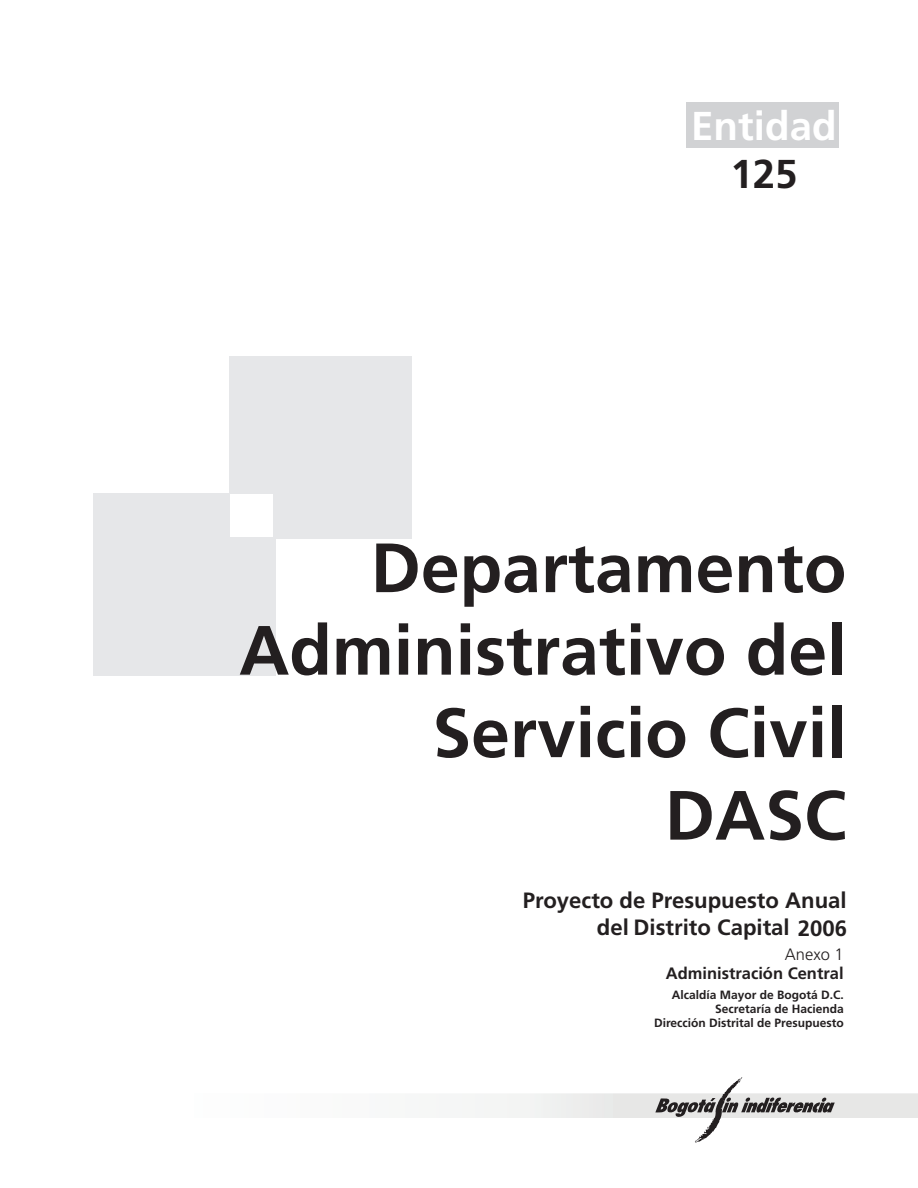
<style>
.page{position:relative;width:918px;height:1188px;background:#fff}
.page>*{position:absolute;margin:0;border:0;box-sizing:border-box;transform-origin:0 0}
.t1{font:700 69.6px/82.5px "Frutiger LT Std";color:#231f20;text-align:right}
.t2{font:700 40.2px "Frutiger LT Std";color:#fff}
.t3{font:700 40.2px "Frutiger LT Std";color:#231f20}
.t4{font:700 22.2px/27.6px "Frutiger LT Std";color:#231f20;text-align:right}
.t5{font:700 16.5px "Frutiger LT Std";color:#231f20}
.t6{font:300 16.5px "Frutiger LT Std";color:#231f20}
.t7{font:700 12px/14.2px "Frutiger LT Std";color:#231f20;text-align:right}
</style>
<div class="page">
<div style="left:229px;top:357px;width:183px;height:182px;background:#e6e7e9"></div>
<div style="left:93px;top:493px;width:182px;height:182px;background:#e6e7e9"></div>
<div style="left:231px;top:494px;width:42px;height:43px;background:#fff"></div>
<div style="left:687px;top:103px;width:152px;height:45px;background:#d1d2d4"></div>
<svg style="left:655px;top:1077px;width:180px;height:65px"></svg>
<h2 class="t2" style="left:691px;top:110px;width:147px">Entidad</h2>
<h2 class="t3" style="left:730px;top:157px;width:69px">125</h2>
<h1 class="t1" style="left:239px;top:533px;width:609px">Departamento<br>Administrativo del<br>Servicio Civil<br>DASC</h1>
<h3 class="t4" style="left:523px;top:888px;width:326px">Proyecto de Presupuesto Anual del Distrito Capital 2006</h3>
<h3 class="t6" style="left:785px;top:944px;width:60px">Anexo 1</h3>
<h3 class="t5" style="left:666px;top:967px;width:179px">Administración Central</h3>
<p class="t7" style="left:654px;top:988px;width:191px">Alcaldía Mayor de Bogotá D.C.<br>Secretaría de Hacienda<br>Dirección Distrital de Presupuesto</p>
</div>
